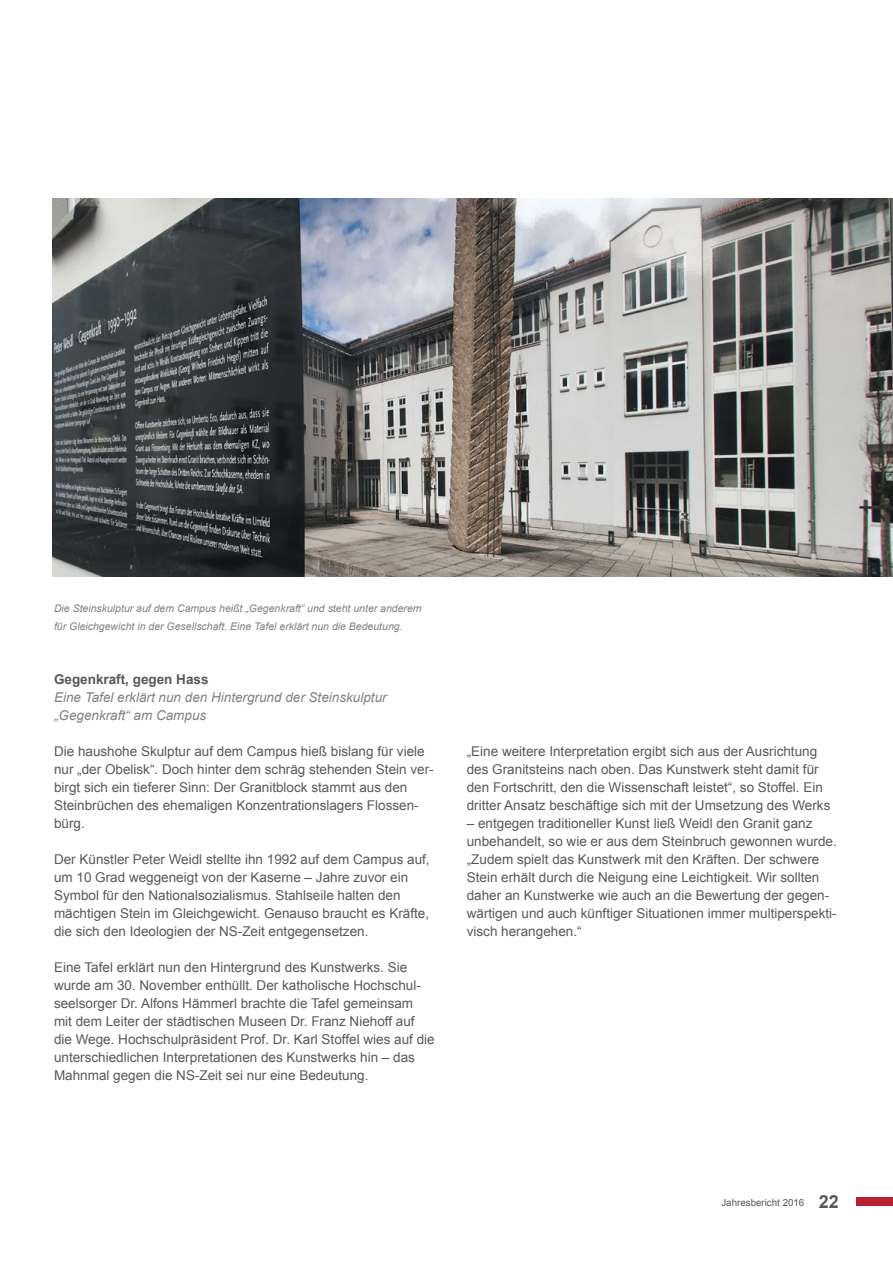
<style>
.page{position:relative;width:893px;height:1263px;background:#fff}
.page>*{position:absolute;margin:0;border:0;box-sizing:border-box;transform-origin:0 0}
.t1{font:13.5px/18px "Arial";color:#58595b}
.t2{font:italic 13.5px/18px "Arial";color:#808285}
.t3{font:700 13.5px "Arial";color:#58595b}
.t4{font:italic 10.5px/18px "Arial";color:#808285}
.t5{font:9.75px "Arial";color:#58595b}
.s1{font-weight:700;font-size:18px}
</style>
<div class="page">
<div style="left:856px;top:1197px;width:37px;height:9px;background:#b7202e"></div>
<img style="left:52px;top:198px;width:841px;height:378px">
<p class="t4" style="left:54px;top:599px;width:369px">Die Steinskulptur auf dem Campus heißt „Gegenkraft“ und steht unter anderem für Gleichgewicht in der Gesellschaft. Eine Tafel erklärt nun die Bedeutung.</p>
<p class="t3" style="left:54px;top:670px;width:156px">Gegenkraft, gegen Hass</p>
<p class="t2" style="left:54px;top:688px;width:334px">Eine Tafel erklärt nun den Hintergrund der Steinskulptur „Gegenkraft“ am Campus</p>
<p class="t1" style="left:54px;top:742px;width:380px">Die haushohe Skulptur auf dem Campus hieß bislang für viele nur „der Obelisk“. Doch hinter dem schräg stehenden Stein ver&shy;birgt sich ein tieferer Sinn: Der Granitblock stammt aus den Steinbrüchen des ehemaligen Konzentrationslagers Flossen&shy;bürg.</p>
<p class="t1" style="left:54px;top:850px;width:377px">Der Künstler Peter Weidl stellte ihn 1992 auf dem Campus auf, um 10 Grad weggeneigt von der Kaserne – Jahre zuvor ein Symbol für den Nationalsozialismus. Stahlseile halten den mächtigen Stein im Gleichgewicht. Genauso braucht es Kräfte, die sich den Ideologien der NS-Zeit entgegensetzen.</p>
<p class="t1" style="left:54px;top:958px;width:382px">Eine Tafel erklärt nun den Hintergrund des Kunstwerks. Sie wurde am 30. November enthüllt. Der katholische Hochschul&shy;seelsorger Dr. Alfons Hämmerl brachte die Tafel gemeinsam<br>mit dem Leiter der städtischen Museen Dr. Franz N iehoff auf die Wege. Hochschulpräsident Prof. Dr. Karl Stoffel wies auf die unterschiedlichen Interpretationen des Kunstwerks hin – das Mahnmal gegen die NS-Zeit sei nur eine Bedeutung.</p>
<p class="t1" style="left:467px;top:742px;width:365px">„Eine weitere Interpretation ergibt sich aus der Ausrichtung des Granitsteins nach oben. Das Kunstwerk steht damit für den Fortschritt, den die Wissenschaft leistet“, so Stoffel. Ein dritter Ansatz beschäftige sich mit der U msetzung des Werks</p>
<p class="t1" style="left:467px;top:814px;width:371px">– entgegen traditioneller Kunst ließ Weidl den Granit ganz unbehandelt, so wie er aus dem Steinbruch gewonnen wurde. „Zudem spielt das Kunstwerk mit den Kräften. Der schwere Stein erhält durch die Neigung eine Leichtigkeit. Wir sollten daher an Kunstwerke wie auch an die Bewertung der gegen&shy;wärtigen und auch künftiger Situationen immer multiperspekti&shy;visch herangehen.“</p>
<p class="t5" style="left:721px;top:1196px;width:119px">Jahresbericht 2016 <span class="s1">22</span></p>
</div>
